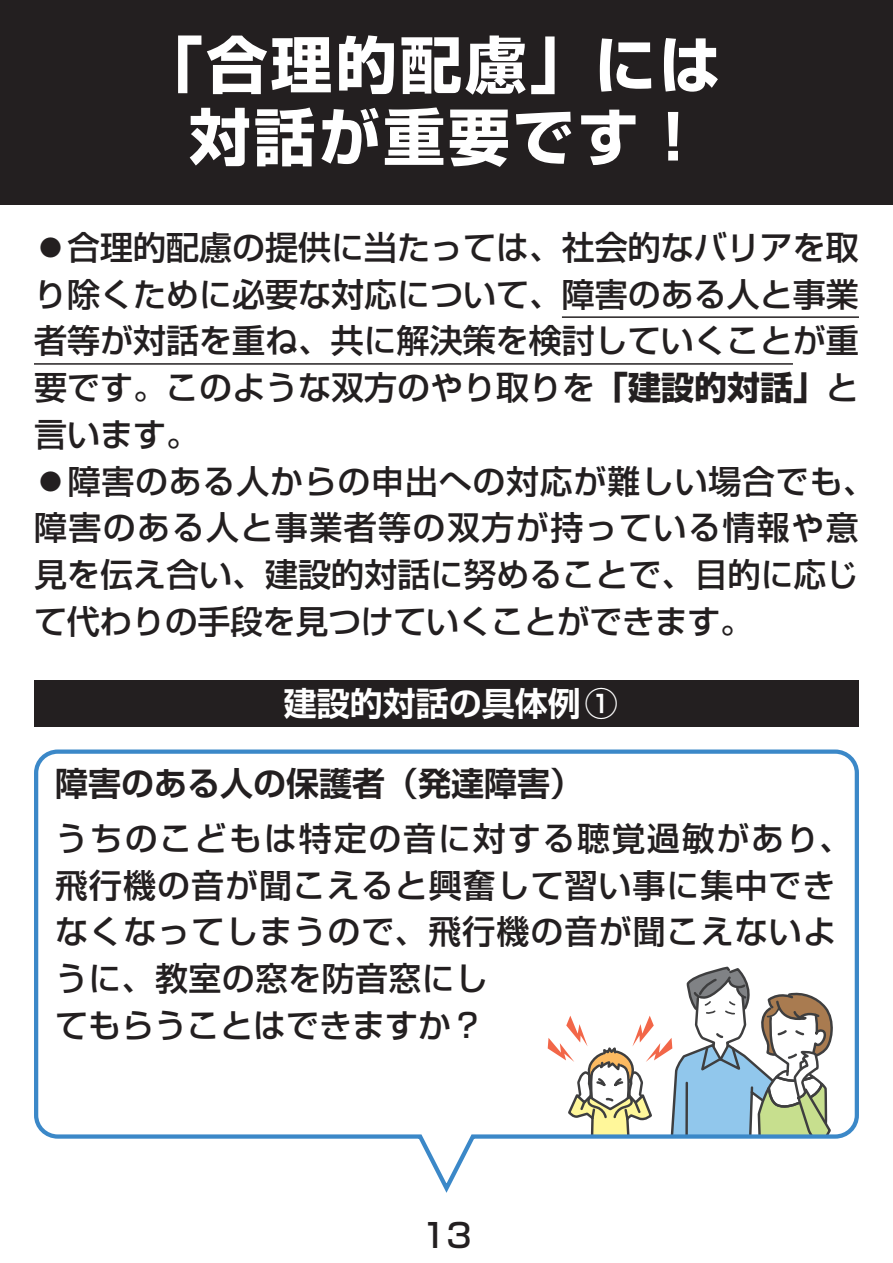
<style>
.page{position:relative;width:893px;height:1263px;background:#fff}
.page>*{position:absolute;margin:0;border:0;box-sizing:border-box;transform-origin:0 0}
.t1{font:700 61.65px/72.3px "Shin Go Pro";letter-spacing:.05em;color:#fff;text-align:center}
.t2{font:500 33px/46.8px "Shin Go Pro";color:#231f20}
.t3{font:500 33px/46.8px "Shin Go Pro";letter-spacing:.03em;color:#231f20}
.t4{font:700 33px "Shin Go Pro De";color:#231f20}
.t5{font:700 33px "Shin Go Pro De";color:#fff}
.s1{font-weight:700}
</style>
<div class="page">
<div style="left:0;top:0;width:893px;height:204px;background:#231f20"></div>
<hr style="left:562px;top:316px;width:297px;height:2px;background:#231f20">
<hr style="left:34px;top:363px;width:759px;height:2px;background:#231f20">
<div style="left:34px;top:680px;width:825px;height:47px;background:#231f20"></div>
<svg style="left:34px;top:749px;width:825px;height:444px"></svg>
<h1 class="t1" style="left:141px;top:22px;width:581px">「合理的配慮」には対話が重要です！</h1>
<p class="t2" style="left:34px;top:220px;width:843px">◦合理的配慮の提供に当たっては、社会的なバリアを取り除くために必要な対応について、障害のある人と事業者等が対話を重ね、共に解決策を検討していくことが重要です。このような双方のやり取りを<span class="s1">「建設的対話」</span>と言います。<br>◦障害のある人からの申出への対応が難しい場合でも、障害のある人と事業者等の双方が持っている情報や意見を伝え合い、建設的対話に努めることで、目的に応じて代わりの手段を見つけていくことができます。</p>
<p class="t5" style="left:284px;top:676px;width:336px">建設的対話の具体例①</p>
<p class="t4" style="left:55px;top:756px;width:530px">障害のある人の保護者（発達障害）</p>
<p class="t3" style="left:55px;top:811px;width:798px">うちのこどもは特定の音に対する聴覚過敏があり、飛行機の音が聞こえると興奮して習い事に集中できなくなってしまうので、飛行機の音が聞こえないように、教室の窓を防音窓にし<br>てもらうことはできますか？</p>
<p class="t2" style="left:421px;top:1208px;width:52px">13</p>
</div>
